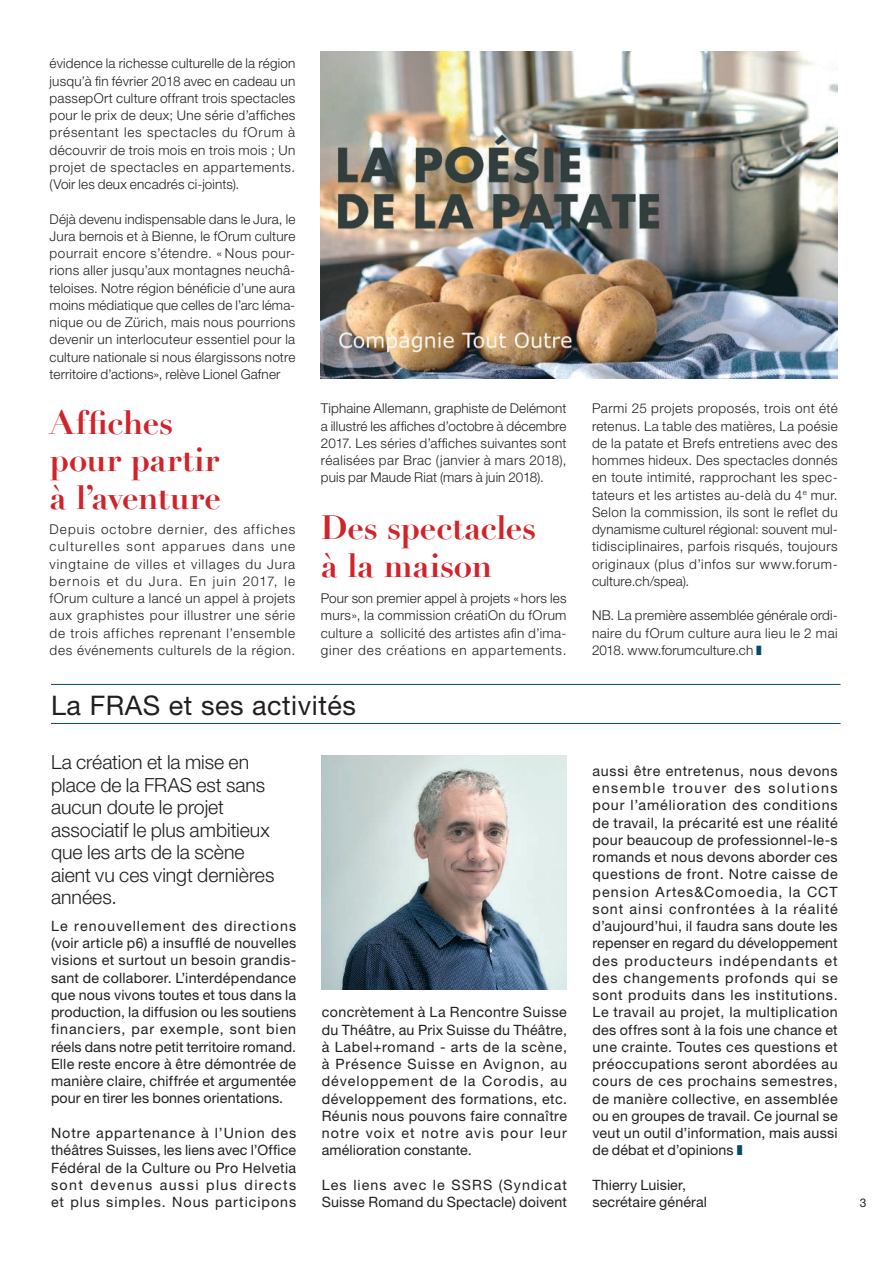
<style>
.page{position:relative;width:893px;height:1263px;background:#fff}
.page>*{position:absolute;margin:0;border:0;box-sizing:border-box;transform-origin:0 0}
.t1{font:700 33px/37.5px "Didot";letter-spacing:-.005em;color:#d1232a}
.t2{font:27px "Helvetica Neue LT Std";letter-spacing:.02em;color:#231f20}
.t3{font:300 19.5px/22.5px "Helvetica Neue LT Std";color:#231f20}
.t4{font:14.25px/17.2px "Helvetica Neue LT Std";letter-spacing:.03em;color:#231f20;text-align:justify}
.t5{font:300 13.5px/17.2px "Helvetica Neue LT Std";letter-spacing:.035em;color:#231f20;text-align:justify}
.t6{font:12px "Helvetica Neue LT Std";color:#231f20}
.s1{color:#004b6c}
</style>
<div class="page">
<hr style="left:51px;top:684px;width:789px;height:1px;background:#004b6c">
<hr style="left:51px;top:723px;width:789px;height:1px;background:#004b6c">
<img style="left:322px;top:755px;width:245px;height:234px">
<img style="left:321px;top:51px;width:517px;height:327px">
<p class="t5" style="left:50px;top:55px;width:247px">évidence la richesse culturelle de la région jusqu’à fin février 2018 avec en cadeau un passepOrt culture offrant trois spectacles pour le prix de deux; Une série d’affiches présentant les spectacles du fOrum à découvrir de trois mois en trois mois ; Un projet de spectacles en appartements. (Voir les deux encadrés ci-joints).</p>
<p class="t5" style="left:50px;top:210px;width:247px">Déjà devenu indispensable dans le Jura, le Jura bernois et à Bienne, le fOrum culture pourrait encore s’étendre. « Nous pour&shy;rions aller jusqu’aux montagnes neuchâ&shy;teloises. Notre région bénéficie d’une aura moins médiatique que celles de l’arc léma&shy;nique ou de Zürich, mais nous pourrions devenir un interlocuteur essentiel pour la culture nationale si nous élargissons notre territoire d’actions», relève Lionel Gafner</p>
<h1 class="t1" style="left:50px;top:403px;width:173px">Affiches pour partir à l’aventure</h1>
<p class="t5" style="left:50px;top:520px;width:247px">Depuis octobre dernier, des affiches culturelles sont apparues dans une vingtaine de villes et villages du Jura bernois et du Jura. En juin 2017, le fOrum culture a lancé un appel à projets aux graphistes pour illustrer une série de trois affiches reprenant l’ensemble des événements culturels de la région.</p>
<p class="t5" style="left:321px;top:400px;width:247px">Tiphaine Allemann, graphiste de Delémont a illustré les affiches d’octobre à décembre 2017. Les séries d’affiches suivantes sont réalisées par Brac (janvier à mars 2018), puis par Maude Riat (mars à juin 2018).</p>
<h1 class="t1" style="left:321px;top:509px;width:217px">Des spectacles à la maison</h1>
<p class="t5" style="left:321px;top:589px;width:247px">Pour son premier appel à projets «hors les murs», la commission créatiOn du fOrum culture a sollicité des artistes afin d’ima&shy;giner des créations en appartements.</p>
<h2 class="t2" style="left:51px;top:689px;width:306px">La FRAS et ses activités</h2>
<h3 class="t3" style="left:51px;top:751px;width:225px">La création et la mise en place de la FRAS est sans aucun doute le projet associatif le plus ambitieux que les arts de la scène aient vu ces vingt dernières années.</h3>
<p class="t4" style="left:51px;top:917px;width:247px">Le renouvellement des directions (voir article p6) a insufflé de nouvelles visions et surtout un besoin grandis&shy;sant de collaborer. L’interdépendance que nous vivons toutes et tous dans la production, la diffusion ou les soutiens financiers, par exemple, sont bien réels dans notre petit territoire romand.<br>Elle reste encore à être démontrée de manière claire, chiffrée et argumentée pour en tirer les bonnes orientations.</p>
<p class="t4" style="left:51px;top:1124px;width:247px">Notre appartenance à l’Union des théâtres Suisses, les liens avec l’Office Fédéral de la Culture ou Pro Helvetia sont devenus aussi plus directs et plus simples. Nous participons</p>
<p class="t4" style="left:322px;top:1003px;width:247px">concrètement à La Rencontre Suisse du Théâtre, au Prix Suisse du Théâtre, à Label+romand - arts de la scène, à Présence Suisse en Avignon, au développement de la Corodis, au développement des formations, etc.<br>Réunis nous pouvons faire connaître notre voix et notre avis pour leur amélioration constante.</p>
<p class="t4" style="left:322px;top:1176px;width:247px">Les liens avec le SSRS (Syndicat<br>Suisse Romand du Spectacle) doivent</p>
<p class="t5" style="left:592px;top:400px;width:247px">Parmi 25 projets proposés, trois ont été retenus. La table des matières, La poésie de la patate et Brefs entretiens avec des hommes hideux. Des spectacles donnés en toute intimité, rapprochant les spec&shy;tateurs et les artistes au-delà du 4<sup>e</sup> mur.<br>Selon la commission, ils sont le reflet du dynamisme culturel régional: souvent mul&shy;tidisciplinaires, parfois risqués, toujours originaux (plus d’infos sur www.forum&shy;culture.ch/spea).</p>
<p class="t5" style="left:592px;top:607px;width:247px">NB. La première assemblée générale ordi&shy;naire du fOrum culture aura lieu le 2 mai 2018. www.forumculture.ch <span class="s1">❚</span></p>
<p class="t4" style="left:592px;top:762px;width:247px">aussi être entretenus, nous devons ensemble trouver des solutions pour l’amélioration des conditions de travail, la précarité est une réalité pour beaucoup de professionnel-le-s romands et nous devons aborder ces questions de front. Notre caisse de pension Artes&amp;Comoedia, la CCT sont ainsi confrontées à la réalité d’aujourd’hui, il faudra sans doute les repenser en regard du développement des producteurs indépendants et des changements profonds qui se sont produits dans les institutions.<br>Le travail au projet, la multiplication des offres sont à la fois une chance et une crainte. Toutes ces questions et préoccupations seront abordées au cours de ces prochains semestres, de manière collective, en assemblée ou en groupes de travail. Ce journal se veut un outil d’information, mais aussi de débat et d’opinions <span class="s1">❚</span></p>
<p class="t4" style="left:592px;top:1176px;width:116px">Thierry Luisier, secrétaire général</p>
<p class="t6" style="left:860px;top:1195px;width:8px">3</p>
</div>
